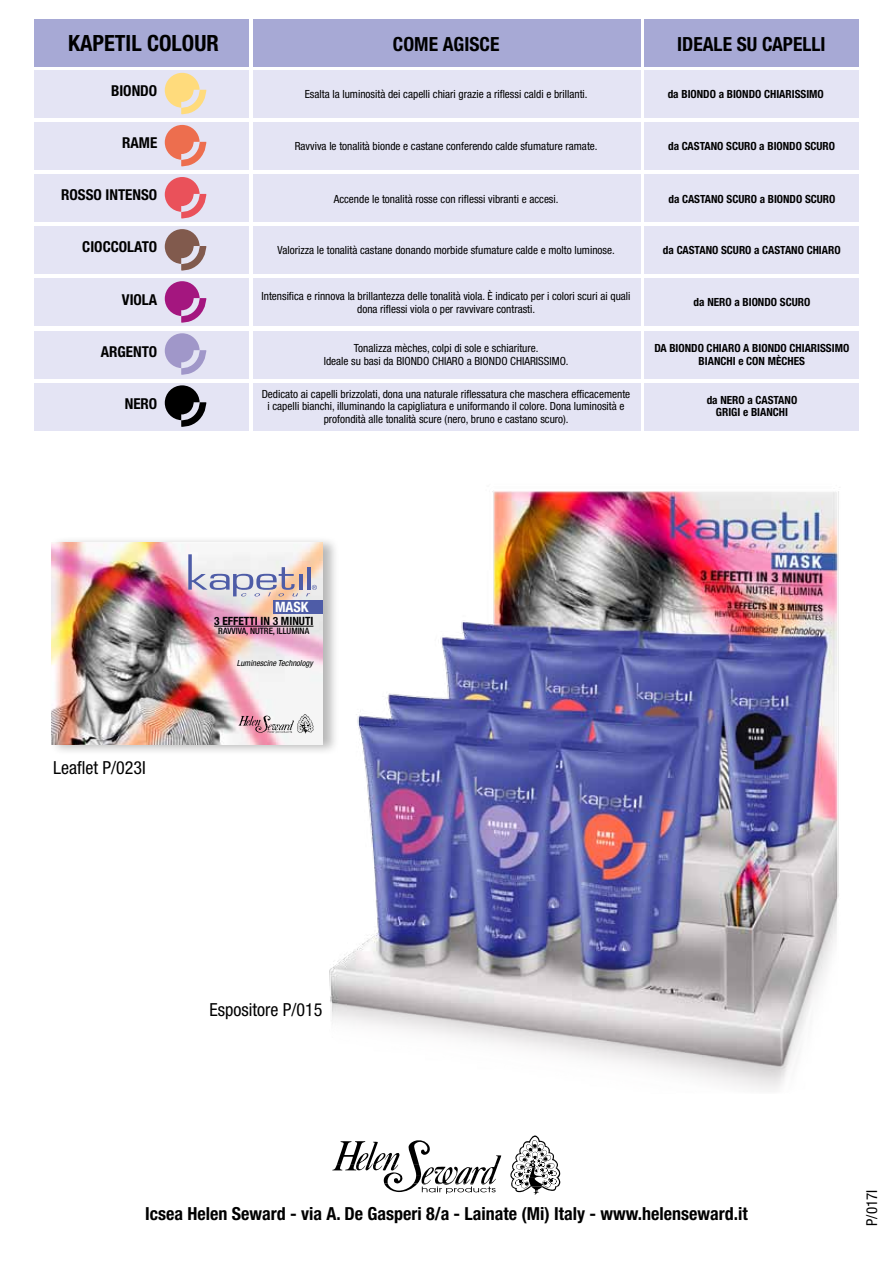
<style>
.page{position:relative;width:893px;height:1263px;background:#fff}
.page>*{position:absolute;margin:0;border:0;box-sizing:border-box;transform-origin:0 0}
.t1{font:700 condensed 22.35px "Helvetica Neue LT Std";color:#000}
.t2{font:700 condensed 19.5px "Helvetica Neue LT Std";color:#000}
.t3{font:700 condensed 18px "Helvetica Neue LT Std";color:#000}
.t4{font:condensed 18px "Helvetica Neue LT Std";color:#000}
.t5{font:700 condensed 15px "Helvetica Neue LT Std";color:#000}
.t6{font:condensed 15px "Helvetica Neue LT Std";color:#000}
.t7{font:700 condensed 14.25px "Helvetica Neue LT Std";color:#fff}
.t8{font:700 condensed 11.4px "Helvetica Neue LT Std";color:#000}
.t9{font:condensed 11.25px/12.1px "Helvetica Neue LT Std";color:#000;text-align:center}
.t10{font:700 condensed 11.25px/12.1px "Helvetica Neue LT Std";color:#000;text-align:center}
.t11{font:500 condensed 8.85px "Helvetica Neue LT Std";color:#000}
.t12{font:italic condensed 8.4px "Helvetica Neue LT Std";color:#000}
</style>
<div class="page">
<div style="left:34px;top:19px;width:215px;height:48px;background:#a7a9d5"></div>
<div style="left:644px;top:19px;width:215px;height:48px;background:#a7a9d5"></div>
<div style="left:34px;top:70px;width:215px;height:48px;background:#e4e4f4"></div>
<div style="left:34px;top:122px;width:215px;height:48px;background:#e4e4f4"></div>
<div style="left:34px;top:174px;width:215px;height:48px;background:#e4e4f4"></div>
<div style="left:34px;top:226px;width:215px;height:48px;background:#e4e4f4"></div>
<div style="left:34px;top:279px;width:215px;height:47px;background:#e4e4f4"></div>
<div style="left:34px;top:331px;width:215px;height:47px;background:#e4e4f4"></div>
<div style="left:34px;top:383px;width:215px;height:47px;background:#e4e4f4"></div>
<div style="left:644px;top:70px;width:215px;height:48px;background:#e4e4f4"></div>
<div style="left:644px;top:122px;width:215px;height:48px;background:#e4e4f4"></div>
<div style="left:644px;top:174px;width:215px;height:48px;background:#e4e4f4"></div>
<div style="left:644px;top:226px;width:215px;height:48px;background:#e4e4f4"></div>
<div style="left:644px;top:279px;width:215px;height:47px;background:#e4e4f4"></div>
<div style="left:644px;top:331px;width:215px;height:47px;background:#e4e4f4"></div>
<div style="left:644px;top:383px;width:215px;height:47px;background:#e4e4f4"></div>
<div style="left:253px;top:19px;width:387px;height:48px;background:#a7a9d5"></div>
<div style="left:253px;top:70px;width:387px;height:48px;background:#e4e4f4"></div>
<div style="left:253px;top:122px;width:387px;height:48px;background:#e4e4f4"></div>
<div style="left:253px;top:174px;width:387px;height:48px;background:#e4e4f4"></div>
<div style="left:253px;top:226px;width:387px;height:48px;background:#e4e4f4"></div>
<div style="left:253px;top:279px;width:387px;height:47px;background:#e4e4f4"></div>
<div style="left:253px;top:331px;width:387px;height:47px;background:#e4e4f4"></div>
<div style="left:253px;top:383px;width:387px;height:47px;background:#e4e4f4"></div>
<svg style="left:510px;top:1135px;width:51px;height:60px"></svg>
<svg style="left:332px;top:1140px;width:169px;height:54px"></svg>
<svg style="left:165px;top:73px;width:42px;height:42px"></svg>
<svg style="left:165px;top:125px;width:42px;height:42px"></svg>
<svg style="left:165px;top:177px;width:42px;height:42px"></svg>
<svg style="left:165px;top:229px;width:42px;height:42px"></svg>
<svg style="left:165px;top:281px;width:42px;height:42px"></svg>
<svg style="left:165px;top:333px;width:42px;height:42px"></svg>
<svg style="left:165px;top:385px;width:42px;height:42px"></svg>
<img style="left:329px;top:491px;width:510px;height:600px">
<div style="left:50px;top:536px;width:289px;height:220px;background:#000;opacity:.28"></div>
<img style="left:51px;top:542px;width:271px;height:202px">
<svg style="left:306px;top:585px;width:11px;height:11px"></svg>
<svg style="left:188px;top:554px;width:110px;height:42px"></svg>
<hr style="left:299px;top:574px;width:3px;height:16px;background:#4e5ca7">
<hr style="left:307px;top:567px;width:4px;height:23px;background:#4e5ca7">
<hr style="left:214px;top:626px;width:99px;height:1px;background:#000">
<div style="left:273px;top:600px;width:49px;height:13px;background:#4e5ca7"></div>
<svg style="left:238px;top:714px;width:75px;height:20px"></svg>
<h1 class="t1" style="left:68px;top:29px;width:152px">KAPETIL COLOUR</h1>
<h2 class="t2" style="left:393px;top:32px;width:108px">COME AGISCE</h2>
<h2 class="t2" style="left:677px;top:32px;width:150px">IDEALE SU CAPELLI</h2>
<h3 class="t5" style="left:111px;top:82px;width:48px">BIONDO</h3>
<p class="t9" style="left:305px;top:88px;width:284px">Esalta la luminosità dei capelli chiari grazie a riflessi caldi e brillanti.</p>
<p class="t10" style="left:668px;top:88px;width:158px">da BIONDO a BIONDO CHIARISSIMO</p>
<h3 class="t5" style="left:122px;top:134px;width:37px">RAME</h3>
<p class="t9" style="left:295px;top:140px;width:304px">Ravviva le tonalità bionde e castane conferendo calde sfumature ramate.</p>
<p class="t10" style="left:668px;top:140px;width:169px">da CASTANO SCURO a BIONDO SCURO</p>
<h3 class="t5" style="left:61px;top:186px;width:98px">ROSSO INTENSO</h3>
<p class="t9" style="left:334px;top:192px;width:226px">Accende le tonalità rosse con riflessi vibranti e accesi.</p>
<p class="t10" style="left:668px;top:192px;width:169px">da CASTANO SCURO a BIONDO SCURO</p>
<h3 class="t5" style="left:82px;top:238px;width:76px">CIOCCOLATO</h3>
<h3 class="t5" style="left:122px;top:290px;width:37px">VIOLA</h3>
<h3 class="t5" style="left:101px;top:342px;width:58px">ARGENTO</h3>
<h3 class="t5" style="left:125px;top:394px;width:34px">NERO</h3>
<p class="t9" style="left:278px;top:243px;width:339px">Valorizza le tonalità castane donando morbide sfumature calde e molto luminose.</p>
<p class="t9" style="left:261px;top:290px;width:370px">Intensifica e rinnova la brillantezza delle tonalità viola. È indicato per i colori scuri ai quali dona riflessi viola o per ravvivare contrasti.</p>
<p class="t9" style="left:324px;top:342px;width:246px">Tonalizza mèches, colpi di sole e schiariture.<br>Ideale su basi da BIONDO CHIARO a BIONDO CHIARISSIMO.</p>
<p class="t9" style="left:262px;top:388px;width:370px">Dedicato ai capelli brizzolati, dona una naturale riflessatura che maschera efficacemente i capelli bianchi, illuminando la capigliatura e uniformando il colore. Dona luminosità e profondità alle tonalità scure (nero, bruno e castano scuro).</p>
<p class="t10" style="left:663px;top:243px;width:179px">da CASTANO SCURO a CASTANO CHIARO</p>
<p class="t10" style="left:694px;top:296px;width:118px">da NERO a BIONDO SCURO</p>
<p class="t10" style="left:654px;top:342px;width:196px">DA BIONDO CHIARO A BIONDO CHIARISSIMO<br>BIANCHI e CON MÈCHES</p>
<p class="t10" style="left:707px;top:394px;width:92px">da NERO a CASTANO<br>GRIGI e BIANCHI</p>
<h3 class="t4" style="left:53px;top:757px;width:94px">Leaflet P/023I</h3>
<p class="t7" style="left:275px;top:598px;width:35px">MASK</p>
<p class="t8" style="left:214px;top:614px;width:101px">3 EFFETTI IN 3 MINUTI</p>
<p class="t12" style="left:237px;top:658px;width:78px">Luminescine Technology</p>
<p class="t11" style="left:218px;top:626px;width:92px">RAVVIVA, NUTRE, ILLUMINA</p>
<h3 class="t4" style="left:209px;top:1000px;width:114px">Espositore P/015</h3>
<h3 class="t3" style="left:145px;top:1203px;width:604px">Icsea Helen Seward - via A. De Gasperi 8/a - Lainate (Mi) Italy - www.helenseward.it</h3>
<h3 class="t6" style="left:863px;top:1226px;width:38px;rotate:-90deg">P/017I</h3>
</div>
